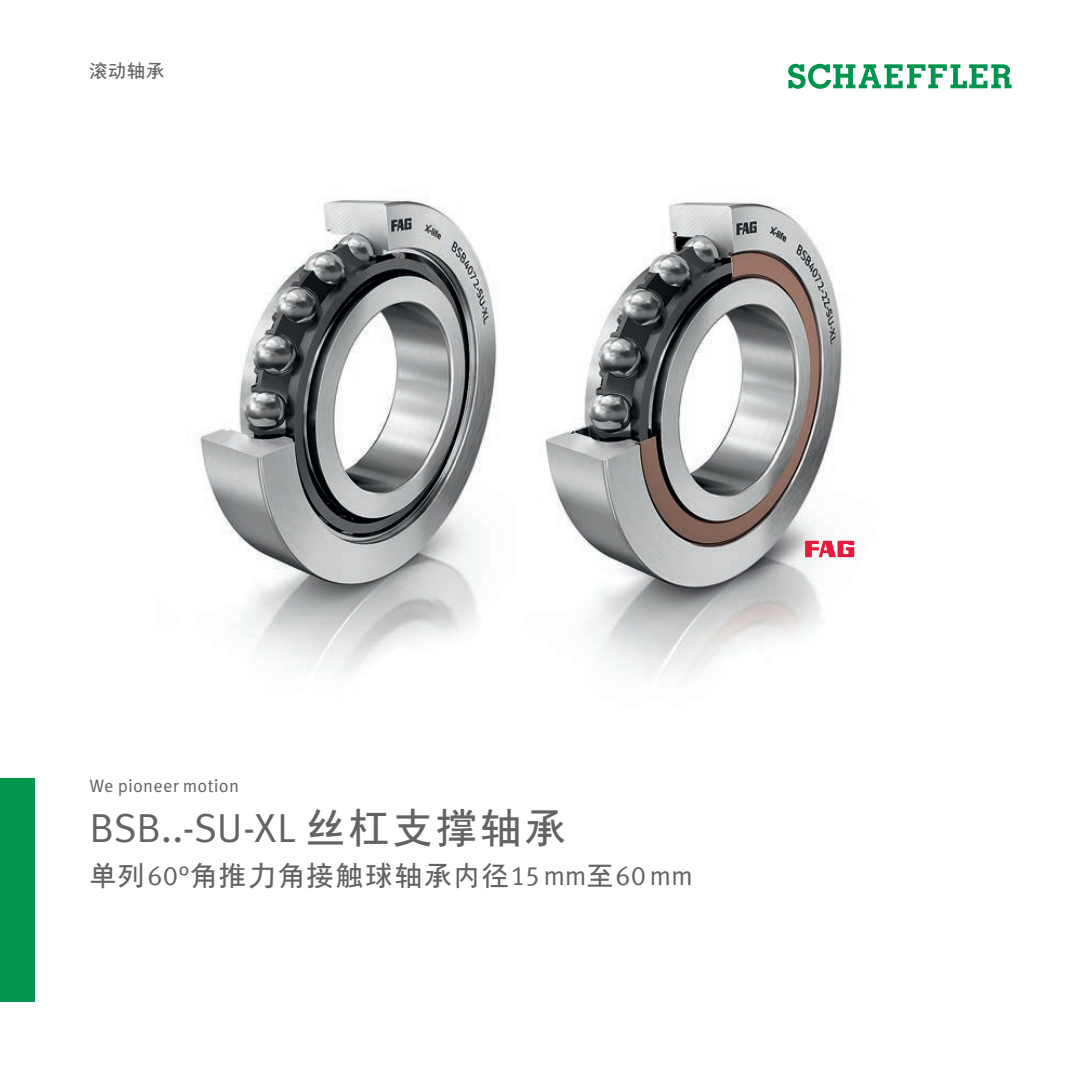
<style>
.page{position:relative;width:1085px;height:1085px;background:#fff}
.page>*{position:absolute;margin:0;border:0;box-sizing:border-box;transform-origin:0 0}
.t1{font:40.5px "Schaeffler Meta";letter-spacing:-.01em;color:#636366}
.t2{font:27px "Nimbus Sans Global";letter-spacing:.07em;color:#636366}
.t3{font:18px "Schaeffler Meta";letter-spacing:.01em;color:#636366}
.t4{font:18px "Nimbus Sans Global";color:#636366}
.s1{font-family:"Nimbus Sans Global"}
.s2{font-family:"Schaeffler Meta"}
</style>
<div class="page">
<img style="left:544px;top:202px;width:311px;height:479px">
<img style="left:199px;top:197px;width:298px;height:476px">
<svg style="left:805px;top:540px;width:49px;height:17px"></svg>
<svg style="left:788px;top:64px;width:223px;height:25px"></svg>
<div style="left:0;top:777px;width:35px;height:224px;background:#00944d"></div>
<p class="t4" style="left:89px;top:60px;width:76px">滚动轴承</p>
<p class="t3" style="left:89px;top:774px;width:151px">We pioneer motion</p>
<h1 class="t1" style="left:89px;top:803px;width:477px">BSB..-SU-XL <span class="s1">丝杠支撑轴承</span></h1>
<p class="t2" style="left:89px;top:859px;width:605px">单列<span class="s2">60°</span>角推力角接触球轴承内径<span class="s2">15mm</span>至<span class="s2">60mm</span></p>
</div>
